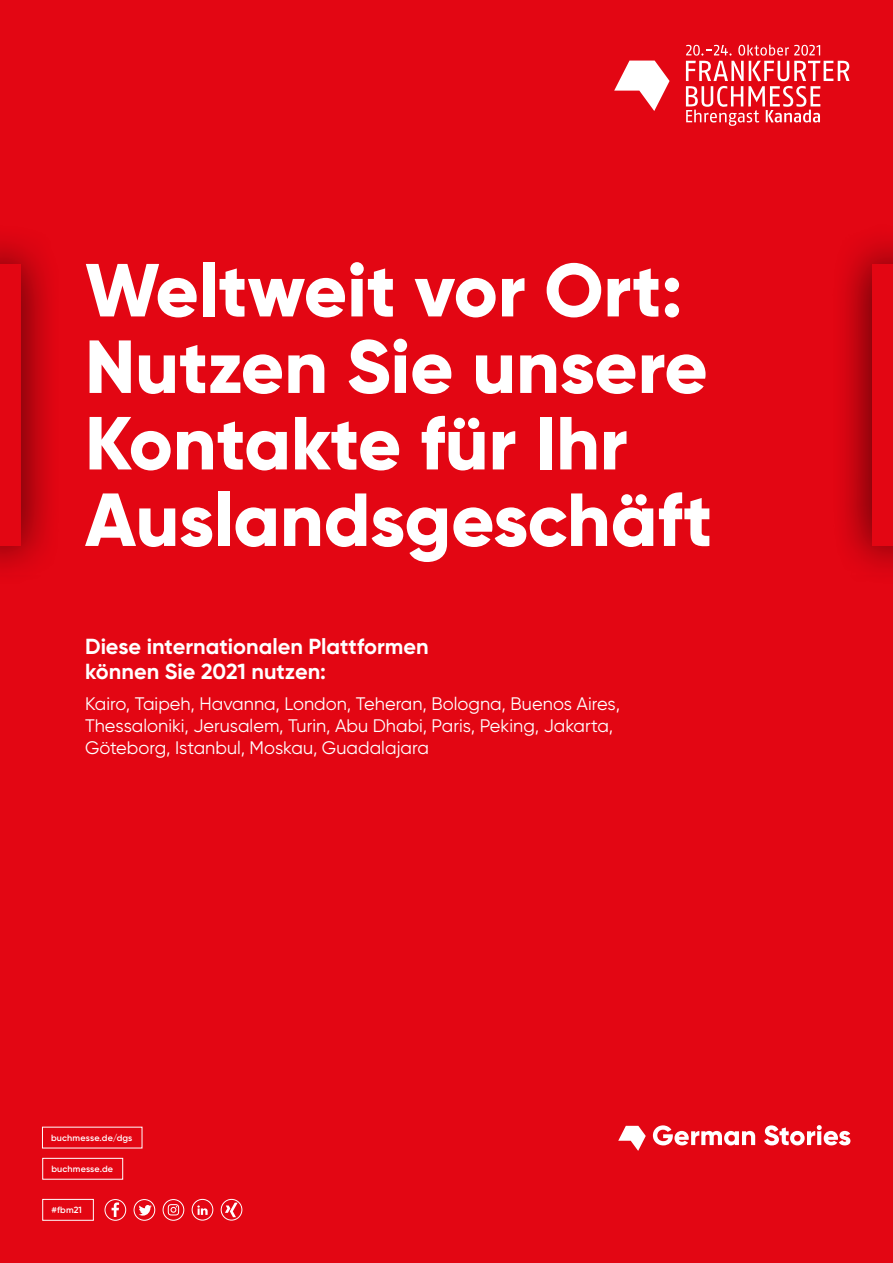
<style>
.page{position:relative;width:893px;height:1263px;background:#e30613}
.page>*{position:absolute;margin:0;border:0;box-sizing:border-box;transform-origin:0 0}
.t1{font:800 75px/76.5px "Gilroy";color:#fff}
.t2{font:700 21.75px/25.3px "Gilroy";color:#fff}
.t3{font:18.15px/21.8px "Gilroy";color:#fff}
.t4{font:600 9px "Gilroy";letter-spacing:.015em;color:#fff}
</style>
<div class="page">
<svg style="left:614px;top:61px;width:56px;height:50px"></svg>
<svg style="left:686px;top:45px;width:164px;height:81px"></svg>
<div style="left:829px;top:223px;width:64px;height:365px;background:#000;opacity:.75"></div>
<div style="left:872px;top:264px;width:21px;height:282px;background:#e30613"></div>
<div style="left:0;top:223px;width:63px;height:365px;background:#000;opacity:.75"></div>
<div style="left:0;top:264px;width:20px;height:282px;background:#e30613"></div>
<div style="left:43px;top:1199px;width:51px;height:21px;border:1px solid #fff"></div>
<div style="left:43px;top:1158px;width:80px;height:21px;border:1px solid #fff"></div>
<div style="left:105px;top:1199px;width:21px;height:21px;border:1px solid #fff;border-radius:50%"></div>
<svg style="left:112px;top:1202px;width:7px;height:15px"></svg>
<div style="left:134px;top:1199px;width:21px;height:21px;border:1px solid #fff;border-radius:50%"></div>
<svg style="left:139px;top:1205px;width:13px;height:10px"></svg>
<div style="left:163px;top:1199px;width:21px;height:21px;border:1px solid #fff;border-radius:50%"></div>
<div style="left:192px;top:1199px;width:21px;height:21px;border:1px solid #fff;border-radius:50%"></div>
<svg style="left:197px;top:1205px;width:11px;height:10px"></svg>
<svg style="left:225px;top:1202px;width:13px;height:15px"></svg>
<div style="left:221px;top:1199px;width:21px;height:21px;border:1px solid #fff;border-radius:50%"></div>
<svg style="left:168px;top:1204px;width:11px;height:11px"></svg>
<svg style="left:618px;top:1126px;width:28px;height:25px"></svg>
<svg style="left:653px;top:1125px;width:197px;height:20px"></svg>
<h1 class="t1" style="left:85px;top:252px;width:629px">Weltweit vor Ort:<br>Nutzen Sie unsere<br>Kontakte für Ihr<br>Auslandsgeschäft</h1>
<p class="t2" style="left:85px;top:634px;width:345px">Diese internationalen Plattformen können Sie 2021 nutzen:</p>
<p class="t3" style="left:85px;top:693px;width:536px">Kairo, Taipeh, Havanna, London, Teheran, Bologna, Buenos Aires,<br>Thessaloniki, Jerusalem, Turin, Abu Dhabi, Paris, Peking, Jakarta,<br>Göteborg, Istanbul, Moskau, Guadalajara</p>
<p class="t4" style="left:51px;top:1132px;width:83px">buchmesse.de/dgs</p>
<p class="t4" style="left:51px;top:1163px;width:63px">buchmesse.de</p>
<p class="t4" style="left:51px;top:1204px;width:32px">#fbm21</p>
</div>
